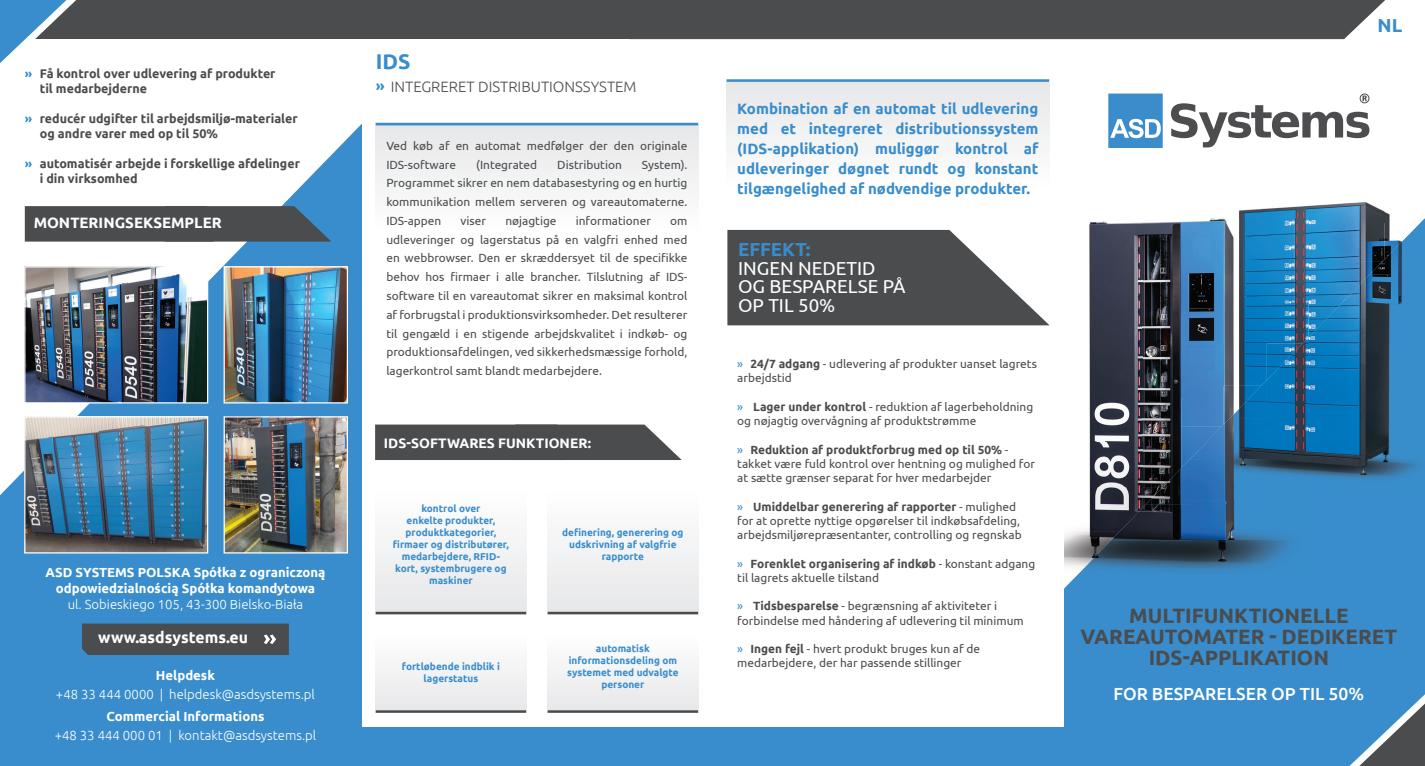
<style>
.page{position:relative;width:1425px;height:766px;background:#fff}
.page>*{position:absolute;margin:0;border:0;box-sizing:border-box;transform-origin:0 0}
.t1{font:700 21.25px "Ubuntu";color:#398dcc}
.t2{font:700 20.75px/21.2px "Ubuntu";color:#4b4c4d;text-align:center}
.t3{font:18.75px/18.8px "Ubuntu";color:#fff}
.t4{font:700 18.75px "Ubuntu";color:#398dcc}
.t5{font:500 17.5px "Ubuntu";color:#fff}
.t6{font:700 15.88px "Ubuntu";color:#fff}
.t7{font:700 15px/20px "Ubuntu";color:#398dcc;text-align:justify}
.t8{font:300 15px "Ubuntu";color:#4b4c4d}
.t9{font:700 15px "Ubuntu";color:#fff}
.t10{font:700 13.75px "Ubuntu";color:#fff}
.t11{font:300 13.12px "Ubuntu";color:#fff}
.t12{font:700 13.12px/15.8px "Ubuntu";color:#fff;text-align:center}
.t13{font:700 12.5px/15px "Ubuntu";color:#4b4c4d}
.t14{font:11.88px/18.8px "Ubuntu";color:#4b4c4d}
.t15{font:700 10px/12px "Ubuntu";color:#398dcc;text-align:center}
.s1{color:#398dcc}
.s2{font-weight:700;color:#398dcc}
.s3{font-weight:700}
</style>
<div class="page">
<svg style="left:727px;top:230px;width:322px;height:95px;background:#666768"></svg>
<div style="left:547px;top:486px;width:151px;height:128px;background:#f2f3f4"></div>
<div style="left:547px;top:632px;width:151px;height:80px;background:#f2f3f4"></div>
<div style="left:1064px;top:0;width:360px;height:765px;background:#398dcc"></div>
<div style="left:1052px;top:0;width:372px;height:185px;background:#fff"></div>
<div style="left:359px;top:727px;width:1065px;height:38px;background:#398dcc"></div>
<svg style="left:1350px;top:695px;width:74px;height:70px"></svg>
<svg style="left:1064px;top:185px;width:117px;height:404px;fill:#fff"></svg>
<div style="left:0;top:0;width:361px;height:765px;background:#398dcc"></div>
<div style="left:0;top:0;width:361px;height:124px;background:#fff"></div>
<svg style="left:0;top:124px;width:361px;height:371px;fill:#fff"></svg>
<div style="left:376px;top:123px;width:322px;height:110px;background:#f2f3f4"></div>
<hr style="left:376px;top:123px;width:322px;height:2px;background:#398dcc">
<div style="left:629px;top:0;width:756px;height:39px;background:#4b4c4d"></div>
<div style="left:0;top:1px;width:856px;height:38px;background:#4b4c4d"></div>
<svg style="left:0;top:0;width:76px;height:63px"></svg>
<div style="left:376px;top:486px;width:150px;height:128px;background:#f2f3f4"></div>
<div style="left:376px;top:632px;width:150px;height:80px;background:#f2f3f4"></div>
<svg style="left:375px;top:424px;width:306px;height:36px;background:#575859"></svg>
<hr style="left:376px;top:710px;width:150px;height:2px;background:#4b4c4d">
<hr style="left:547px;top:710px;width:151px;height:2px;background:#4b4c4d">
<hr style="left:376px;top:611px;width:150px;height:3px;background:#4b4c4d">
<hr style="left:547px;top:611px;width:151px;height:3px;background:#4b4c4d">
<div style="left:726px;top:79px;width:323px;height:110px;background:#f2f3f4"></div>
<hr style="left:726px;top:79px;width:323px;height:3px;background:#398dcc">
<svg style="left:25px;top:206px;width:306px;height:35px;background:#4a5054"></svg>
<img style="left:26px;top:268px;width:180px;height:133px">
<div style="left:24px;top:266px;width:184px;height:137px;border:1px solid #fff"></div>
<img style="left:225px;top:268px;width:121px;height:133px">
<div style="left:223px;top:266px;width:125px;height:137px;border:1px solid #fff"></div>
<img style="left:225px;top:418px;width:121px;height:133px">
<div style="left:223px;top:416px;width:125px;height:137px;border:1px solid #fff"></div>
<img style="left:26px;top:418px;width:180px;height:133px">
<div style="left:24px;top:416px;width:184px;height:137px;border:1px solid #fff"></div>
<svg style="left:1108px;top:93px;width:54px;height:55px;background:#5ea0d4"></svg>
<svg style="left:1171px;top:93px;width:198px;height:54px"></svg>
<img style="left:1424px;top:218px;width:1px;height:282px">
<img style="left:1382px;top:259px;width:20px;height:39px">
<img style="left:1308px;top:298px;width:94px;height:80px">
<img style="left:1266px;top:378px;width:124px;height:41px">
<img style="left:1308px;top:419px;width:111px;height:60px">
<img style="left:1181px;top:185px;width:122px;height:34px">
<img style="left:1303px;top:185px;width:121px;height:38px">
<img style="left:1308px;top:223px;width:76px;height:38px">
<img style="left:1384px;top:223px;width:36px;height:36px">
<img style="left:1308px;top:261px;width:74px;height:38px">
<img style="left:1308px;top:299px;width:35px;height:38px">
<svg style="left:1343px;top:297px;width:4px;height:4px"></svg>
<img style="left:1162px;top:487px;width:69px;height:17px">
<img style="left:1231px;top:500px;width:4px;height:4px">
<img style="left:1119px;top:504px;width:167px;height:36px">
<img style="left:1119px;top:540px;width:172px;height:36px">
<img style="left:1064px;top:219px;width:78px;height:312px">
<img style="left:1142px;top:219px;width:39px;height:268px">
<img style="left:1142px;top:487px;width:20px;height:21px">
<img style="left:1064px;top:531px;width:55px;height:45px">
<img style="left:1302px;top:343px;width:6px;height:35px">
<img style="left:1221px;top:426px;width:2px;height:33px">
<img style="left:1223px;top:418px;width:85px;height:41px">
<img style="left:1181px;top:459px;width:127px;height:41px">
<img style="left:1181px;top:219px;width:127px;height:124px">
<img style="left:1181px;top:343px;width:85px;height:42px">
<img style="left:1266px;top:343px;width:36px;height:38px">
<div style="left:1181px;top:385px;width:42px;height:41px;background:#4180c2"></div>
<img style="left:1223px;top:385px;width:39px;height:39px">
<img style="left:1181px;top:426px;width:40px;height:42px">
<div style="left:82px;top:623px;width:207px;height:31px;background:#4b4c4d"></div>
<p class="t13" style="left:40px;top:65px;width:237px;text-indent:-15px"><span class="s1">»</span> Få kontrol over udlevering af produkter til medarbejderne</p>
<p class="t13" style="left:40px;top:110px;width:259px;text-indent:-15px"><span class="s1">»</span> reducér udgifter til arbejdsmiljø-materialer og andre varer med op til 50%</p>
<p class="t13" style="left:40px;top:155px;width:262px;text-indent:-15px"><span class="s1">»</span> automatisér arbejde i forskellige afdelinger i din virksomhed</p>
<p class="t9" style="left:34px;top:214px;width:190px">MONTERINGSEKSEMPLER</p>
<p class="t12" style="left:45px;top:564px;width:281px">ASD SYSTEMS POLSKA Spółka z ograniczoną odpowiedzialnością Spółka komandytowa</p>
<p class="t11" style="left:68px;top:596px;width:237px">ul. Sobieskiego 105, 43-300 Bielsko-Biała</p>
<h3 class="t6" style="left:98px;top:627px;width:151px">www.asdsystems.eu</h3>
<p class="t12" style="left:156px;top:667px;width:60px">Helpdesk</p>
<p class="t11" style="left:56px;top:685px;width:260px">+48 33 444 0000 | helpdesk@asdsystems.pl</p>
<p class="t12" style="left:106px;top:708px;width:159px">Commercial Informations</p>
<p class="t11" style="left:55px;top:727px;width:263px">+48 33 444 000 01 | kontakt@asdsystems.pl</p>
<h1 class="t1" style="left:376px;top:49px;width:36px">IDS</h1>
<p class="t8" style="left:376px;top:77px;width:262px"><span class="s2">»</span> INTEGRERET DISTRIBUTIONSSYSTEM</p>
<p class="t14" style="left:386px;top:136px;width:302px">Ved køb af en automat medfølger der den originale<br>IDS-software</p>
<p class="t14" style="left:386px;top:155px;width:302px;text-align:justify;text-indent:255px">System).<br>Programmet sikrer en nem databasestyring og en hurtig kommunikation mellem serveren og vareautomaterne.<br>IDS-appen</p>
<p class="t14" style="left:476px;top:155px;width:63px">(Integrated</p>
<p class="t14" style="left:557px;top:155px;width:66px">Distribution</p>
<p class="t14" style="left:460px;top:211px;width:27px">viser</p>
<p class="t14" style="left:505px;top:211px;width:53px">nøjagtige</p>
<p class="t14" style="left:576px;top:211px;width:77px">informationer</p>
<p class="t14" style="left:386px;top:211px;width:302px;text-align:justify;text-indent:284px">om udleveringer og lagerstatus på en valgfri enhed med en webbrowser. Den er skræddersyet til de specifikke behov hos firmaer i alle brancher. Tilslutning af IDS&shy;software til en vareautomat sikrer en maksimal kontrol af forbrugstal i produktionsvirksomheder. Det resulterer til gengæld i en stigende arbejdskvalitet i indkøb- og produktionsafdelingen, ved sikkerhedsmæssige forhold, lagerkontrol samt blandt medarbejdere.</p>
<p class="t10" style="left:384px;top:434px;width:209px">IDS-SOFTWARES FUNKTIONER:</p>
<p class="t15" style="left:393px;top:502px;width:117px">kontrol over<br>enkelte produkter, produktkategorier, firmaer og distributører, medarbejdere, RFID&shy;kort, systembrugere og maskiner</p>
<p class="t15" style="left:402px;top:660px;width:100px">fortløbende indblik i lagerstatus</p>
<p class="t15" style="left:562px;top:526px;width:123px">definering, generering og udskrivning af valgfrie rapporte</p>
<p class="t15" style="left:567px;top:642px;width:113px">automatisk informationsdeling om systemet med udvalgte personer</p>
<p class="t7" style="left:737px;top:99px;width:302px">Kombination af en automat til udlevering med et integreret distributionssystem (IDS-applikation) muliggør kontrol af udleveringer døgnet rundt og konstant tilgængelighed af nødvendige produkter.</p>
<h3 class="t4" style="left:738px;top:238px;width:74px">EFFEKT:</h3>
<h3 class="t3" style="left:738px;top:258px;width:169px">INGEN NEDETID<br>OG BESPARELSE PÅ<br>OP TIL 50%</h3>
<p class="t14" style="left:737px;top:356px;width:301px;line-height:14.2px"><span class="s1">»</span> <span class="s3">24/7 adgang</span> - udlevering af produkter uanset lagrets arbejdstid</p>
<p class="t14" style="left:737px;top:399px;width:297px;line-height:14.2px"><span class="s1">»</span> <span class="s3">Lager under kontrol</span> - reduktion af lagerbeholdning og nøjagtig overvågning af produktstrømme</p>
<p class="t14" style="left:737px;top:441px;width:299px;line-height:14.2px"><span class="s1">»</span> <span class="s3">Reduktion af produktforbrug med op til 50%</span> - takket være fuld kontrol over hentning og mulighed for at sætte grænser separat for hver medarbejder</p>
<p class="t14" style="left:737px;top:498px;width:286px;line-height:14.2px"><span class="s1">»</span> <span class="s3">Umiddelbar generering af rapporter</span> - mulighed for at oprette nyttige opgørelser til indkøbsafdeling, arbejdsmiljørepræsentanter, controlling og regnskab</p>
<p class="t14" style="left:737px;top:555px;width:299px;line-height:14.2px"><span class="s1">»</span> <span class="s3">Forenklet organisering af indkøb</span> - konstant adgang til lagrets aktuelle tilstand</p>
<p class="t14" style="left:737px;top:598px;width:288px;line-height:14.2px"><span class="s1">»</span> <span class="s3">Tidsbesparelse</span> - begrænsning af aktiviteter i forbindelse med håndering af udlevering til minimum</p>
<p class="t14" style="left:737px;top:641px;width:244px;line-height:14.2px"><span class="s1">»</span> <span class="s3">Ingen fejl</span> - hvert produkt bruges kun af de medarbejdere, der har passende stillinger</p>
<h3 class="t4" style="left:1377px;top:14px;width:26px">NL</h3>
<h2 class="t2" style="left:1080px;top:604px;width:318px">MULTIFUNKTIONELLE<br>VAREAUTOMATER - DEDIKERET<br>IDS-APPLIKATION</h2>
<h3 class="t5" style="left:1113px;top:682px;width:252px">FOR BESPARELSER OP TIL 50%</h3>
</div>
